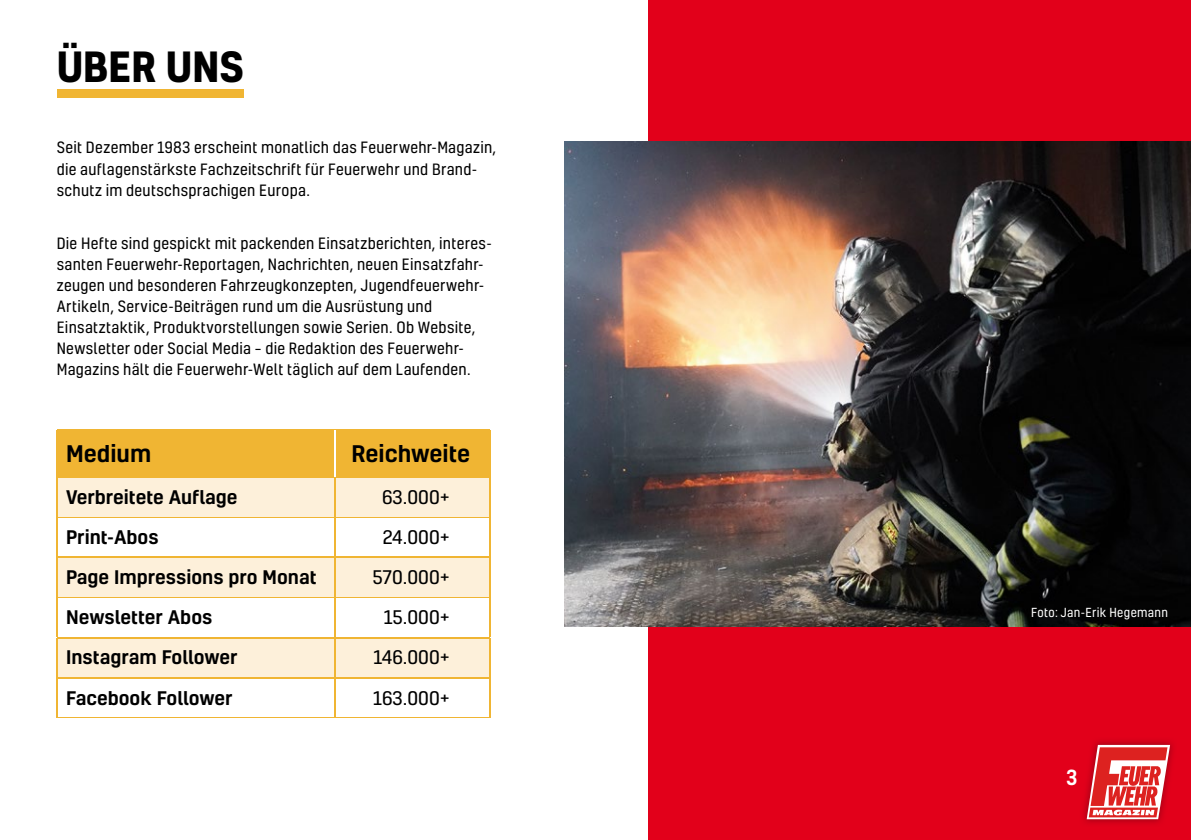
<style>
.page{position:relative;width:1191px;height:840px;background:#fff}
.page>*{position:absolute;margin:0;border:0;box-sizing:border-box;transform-origin:0 0}
.t1{font:700 40px "Kelson";color:#000}
.t2{font:500 22px "Kelson";color:#000;scale:1.09 1}
.t3{font:500 20px "Kelson";color:#fff}
.t4{font:500 18px "Kelson";color:#000;scale:1.09 1}
.t5{font:18px "Kelson";color:#000;scale:1.09 1}
.t6{font:15px/21px "Kelson";letter-spacing:.02em;color:#000}
.t7{font:12px "Kelson";letter-spacing:.025em;color:#fff}
</style>
<div class="page">
<div style="left:648px;top:0;width:543px;height:839px;background:#e2001a"></div>
<div style="left:58px;top:430px;width:431px;height:46px;background:#f0b533"></div>
<div style="left:58px;top:477px;width:431px;height:39px;background:#fdf0da"></div>
<svg style="left:58px;top:517px;width:431px;height:199px"></svg>
<hr style="left:57px;top:429px;width:277px;height:1px;background:#f0b533">
<hr style="left:57px;top:430px;width:1px;height:46px;background:#f0b533">
<hr style="left:334px;top:429px;width:156px;height:1px;background:#f0b533">
<hr style="left:489px;top:430px;width:1px;height:46px;background:#f0b533">
<hr style="left:57px;top:476px;width:277px;height:1px;background:#f0b533">
<hr style="left:57px;top:477px;width:1px;height:39px;background:#f0b533">
<hr style="left:334px;top:476px;width:156px;height:1px;background:#f0b533">
<hr style="left:334px;top:477px;width:1px;height:39px;background:#f0b533">
<hr style="left:489px;top:477px;width:1px;height:39px;background:#f0b533">
<hr style="left:57px;top:516px;width:277px;height:1px;background:#f0b533">
<hr style="left:57px;top:517px;width:1px;height:39px;background:#f0b533">
<hr style="left:334px;top:516px;width:156px;height:1px;background:#f0b533">
<hr style="left:334px;top:517px;width:1px;height:39px;background:#f0b533">
<hr style="left:489px;top:517px;width:1px;height:39px;background:#f0b533">
<hr style="left:57px;top:556px;width:277px;height:1px;background:#f0b533">
<hr style="left:57px;top:557px;width:1px;height:39px;background:#f0b533">
<hr style="left:334px;top:556px;width:156px;height:1px;background:#f0b533">
<hr style="left:334px;top:557px;width:1px;height:39px;background:#f0b533">
<hr style="left:489px;top:557px;width:1px;height:39px;background:#f0b533">
<hr style="left:57px;top:596px;width:277px;height:1px;background:#f0b533">
<hr style="left:57px;top:597px;width:1px;height:39px;background:#f0b533">
<hr style="left:334px;top:596px;width:156px;height:1px;background:#f0b533">
<hr style="left:334px;top:597px;width:1px;height:39px;background:#f0b533">
<hr style="left:489px;top:597px;width:1px;height:39px;background:#f0b533">
<hr style="left:57px;top:636px;width:277px;height:1px;background:#f0b533">
<hr style="left:57px;top:637px;width:1px;height:39px;background:#f0b533">
<hr style="left:334px;top:636px;width:156px;height:1px;background:#f0b533">
<hr style="left:334px;top:637px;width:1px;height:39px;background:#f0b533">
<hr style="left:489px;top:637px;width:1px;height:39px;background:#f0b533">
<hr style="left:57px;top:676px;width:277px;height:1px;background:#f0b533">
<hr style="left:57px;top:677px;width:1px;height:39px;background:#f0b533">
<hr style="left:334px;top:676px;width:156px;height:1px;background:#f0b533">
<hr style="left:334px;top:677px;width:1px;height:39px;background:#f0b533">
<hr style="left:489px;top:677px;width:1px;height:39px;background:#f0b533">
<hr style="left:57px;top:716px;width:277px;height:1px;background:#f0b533">
<hr style="left:334px;top:716px;width:156px;height:1px;background:#f0b533">
<hr style="left:334px;top:430px;width:1px;height:46px;background:#fff">
<div style="left:57px;top:90px;width:186px;height:8px;background:#f0b533"></div>
<img style="left:565px;top:142px;width:626px;height:484px">
<img style="left:1083px;top:740px;width:90px;height:84px">
<svg style="left:1086px;top:744px;width:84px;height:74px;background:#e56264"></svg>
<h1 class="t1" style="left:57px;top:38px;width:188px">ÜBER UNS</h1>
<p class="t6" style="left:57px;top:137px;width:441px">Seit Dezember 1983 erscheint monatlich das Feuerwehr-Magazin, die auflagenstärkste Fachzeitschrift für Feuerwehr und Brand&shy;schutz im deutschsprachigen Europa.</p>
<p class="t6" style="left:57px;top:232px;width:436px">Die Hefte sind gespickt mit packenden Einsatzberichten, interes&shy;santen Feuerwehr-Reportagen, Nachrichten, neuen Einsatzfahr&shy;zeugen und besonderen Fahrzeugkonzepten, Jugendfeuerwehr-Artikeln, Service-Beiträgen rund um die Ausrüstung und Einsatztaktik, Produktvorstellungen sowie Serien. Ob Website, Newsletter oder Social Media – die Redaktion des Feuerwehr-Magazins hält die Feuerwehr-Welt täglich auf dem Laufenden.</p>
<h2 class="t2" style="left:66px;top:438px;width:80px">Medium</h2>
<h2 class="t2" style="left:351px;top:438px;width:110px">Reichweite</h2>
<p class="t4" style="left:66px;top:485px;width:159px">Verbreitete Auflage</p>
<p class="t5" style="left:382px;top:485px;width:64px">63.000+</p>
<p class="t4" style="left:66px;top:525px;width:86px">Print-Abos</p>
<p class="t5" style="left:383px;top:525px;width:63px">24.000+</p>
<p class="t4" style="left:66px;top:565px;width:231px">Page Impressions pro Monat</p>
<p class="t5" style="left:373px;top:565px;width:72px">570.000+</p>
<p class="t4" style="left:66px;top:605px;width:136px">Newsletter Abos</p>
<p class="t5" style="left:384px;top:605px;width:62px">15.000+</p>
<p class="t4" style="left:66px;top:645px;width:159px">Instagram Follower</p>
<p class="t5" style="left:373px;top:645px;width:72px">146.000+</p>
<p class="t4" style="left:66px;top:685px;width:154px">Facebook Follower</p>
<p class="t5" style="left:373px;top:685px;width:72px">163.000+</p>
<p class="t7" style="left:1031px;top:603px;width:138px">Foto: Jan-Erik Hegemann</p>
<h3 class="t3" style="left:1066px;top:763px;width:12px">3</h3>
</div>
